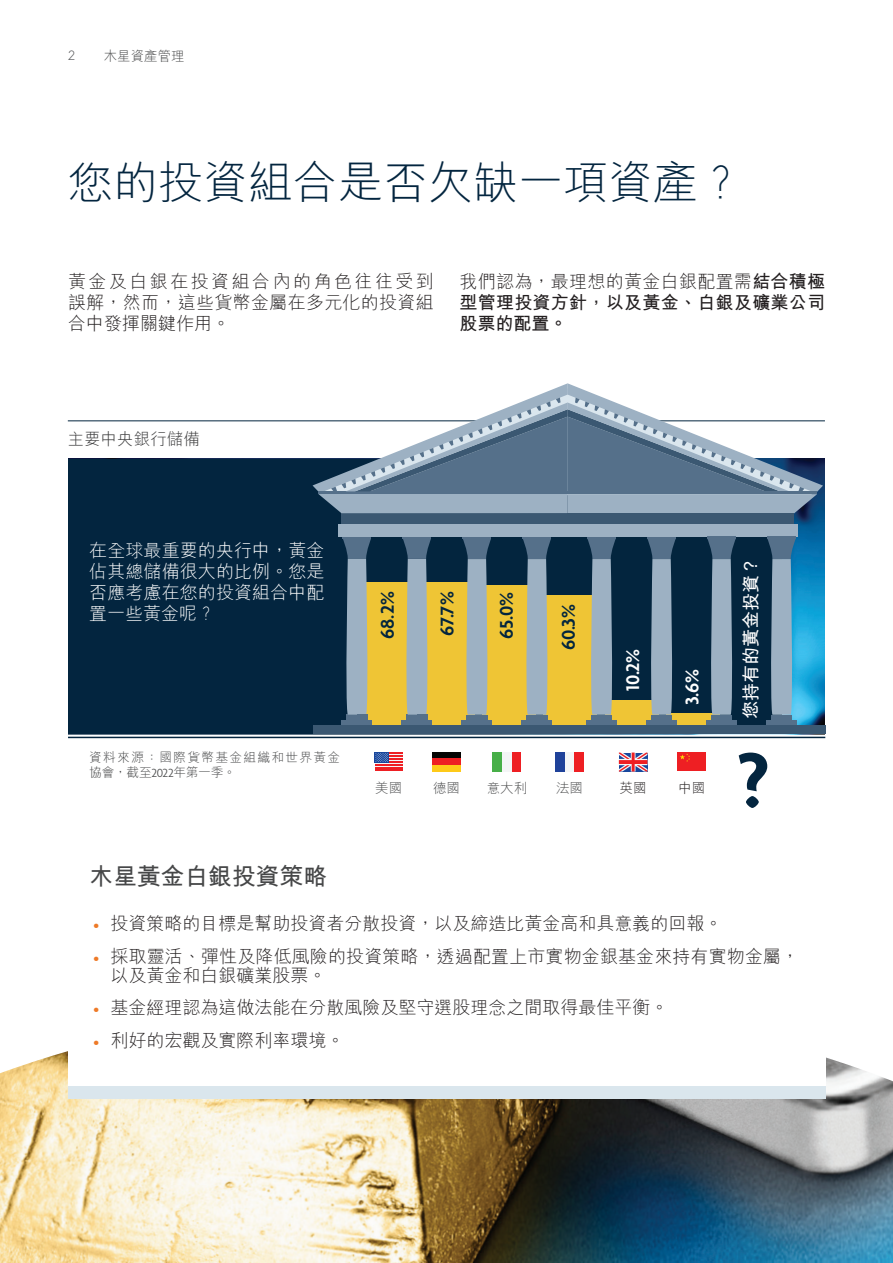
<style>
.page{position:relative;width:893px;height:1263px;background:#fff}
.page>*{position:absolute;margin:0;border:0;box-sizing:border-box;transform-origin:0 0}
.t1{font:300 45px "M Hei HK";color:#03253f}
.t2{font:700 24px "M Hei HK";letter-spacing:-.01em;color:#464748}
.t3{font:600 19.8px "Agenda";letter-spacing:-.02em;color:#03253e}
.t4{font:600 19.8px "Agenda";color:#fff}
.t5{font:300 18px/21px "M Hei HK";color:#231f20;text-align:justify}
.t6{font:700 18px/21px "M Hei HK";letter-spacing:.015em;color:#231f20;text-align:justify}
.t7{font:300 18px/21px "M Hei HK";letter-spacing:.005em;color:#fff;text-align:justify}
.t8{font:700 18px "M Hei HK";color:#fff}
.t9{font:300 16.5px "M Hei HK";color:#383839}
.t10{font:300 13.5px "M Hei HK";color:#464748}
.t11{font:300 13.5px "M Hei HK";color:#231f20}
.t12{font:300 13.5px "Hurme Geometric Sans 3";color:#57585a}
.t13{font:300 12.75px/15.3px "M Hei HK";letter-spacing:.1em;color:#464748}
.s1{font-weight:300}
.s2{font-family:"Agenda"}
.s3{font-family:"Agenda";font-weight:500;font-size:15px;color:#ee7a28}
</style>
<div class="page">
<img style="left:0;top:1051px;width:893px;height:212px">
<div style="left:68px;top:836px;width:757px;height:261px;background:#fff"></div>
<div style="left:68px;top:1086px;width:757px;height:13px;background:#dae6ed"></div>
<hr style="left:68px;top:421px;width:757px;height:1px;background:#03253f">
<img style="left:68px;top:458px;width:757px;height:267px">
<div style="left:68px;top:459px;width:648px;height:275px;background:#03253f"></div>
<div style="left:357px;top:536px;width:425px;height:189px;background:#03253e"></div>
<div style="left:359px;top:583px;width:54px;height:142px;background:#efc535"></div>
<div style="left:421px;top:583px;width:54px;height:142px;background:#efc535"></div>
<div style="left:482px;top:585px;width:54px;height:140px;background:#efc535"></div>
<div style="left:543px;top:595px;width:54px;height:130px;background:#efc535"></div>
<div style="left:605px;top:700px;width:54px;height:25px;background:#efc535"></div>
<div style="left:666px;top:713px;width:54px;height:12px;background:#efc535"></div>
<div style="left:342px;top:513px;width:226px;height:11px;background:#3b5872"></div>
<hr style="left:523px;top:536px;width:28px;height:3px;background:#55708a">
<div style="left:526px;top:715px;width:11px;height:5px;background:#55708a"></div>
<div style="left:522px;top:720px;width:15px;height:5px;background:#55708a"></div>
<div style="left:537px;top:715px;width:10px;height:5px;background:#55708a"></div>
<div style="left:537px;top:720px;width:15px;height:5px;background:#55708a"></div>
<hr style="left:463px;top:536px;width:28px;height:3px;background:#55708a">
<div style="left:466px;top:715px;width:11px;height:5px;background:#55708a"></div>
<div style="left:462px;top:720px;width:15px;height:5px;background:#55708a"></div>
<div style="left:477px;top:715px;width:10px;height:5px;background:#55708a"></div>
<div style="left:477px;top:720px;width:15px;height:5px;background:#55708a"></div>
<hr style="left:403px;top:536px;width:28px;height:2px;background:#55708a">
<div style="left:406px;top:715px;width:11px;height:5px;background:#55708a"></div>
<div style="left:402px;top:720px;width:15px;height:5px;background:#55708a"></div>
<div style="left:417px;top:715px;width:10px;height:5px;background:#55708a"></div>
<div style="left:417px;top:720px;width:15px;height:5px;background:#55708a"></div>
<hr style="left:343px;top:536px;width:28px;height:2px;background:#55708a">
<div style="left:346px;top:715px;width:11px;height:5px;background:#55708a"></div>
<div style="left:342px;top:720px;width:15px;height:5px;background:#55708a"></div>
<svg style="left:343px;top:538px;width:28px;height:177px"></svg>
<div style="left:357px;top:715px;width:10px;height:5px;background:#55708a"></div>
<div style="left:357px;top:720px;width:15px;height:5px;background:#55708a"></div>
<div style="left:771px;top:715px;width:11px;height:5px;background:#55708a"></div>
<div style="left:766px;top:720px;width:16px;height:5px;background:#55708a"></div>
<div style="left:782px;top:715px;width:10px;height:5px;background:#55708a"></div>
<div style="left:782px;top:720px;width:15px;height:5px;background:#55708a"></div>
<div style="left:711px;top:715px;width:11px;height:5px;background:#55708a"></div>
<div style="left:706px;top:720px;width:16px;height:5px;background:#55708a"></div>
<div style="left:722px;top:715px;width:10px;height:5px;background:#55708a"></div>
<div style="left:722px;top:720px;width:15px;height:5px;background:#55708a"></div>
<hr style="left:647px;top:536px;width:29px;height:3px;background:#55708a">
<div style="left:651px;top:715px;width:11px;height:5px;background:#55708a"></div>
<div style="left:646px;top:720px;width:16px;height:5px;background:#55708a"></div>
<div style="left:662px;top:715px;width:10px;height:5px;background:#55708a"></div>
<div style="left:662px;top:720px;width:15px;height:5px;background:#55708a"></div>
<hr style="left:587px;top:536px;width:29px;height:3px;background:#55708a">
<div style="left:591px;top:715px;width:11px;height:5px;background:#55708a"></div>
<div style="left:586px;top:720px;width:16px;height:5px;background:#55708a"></div>
<svg style="left:523px;top:539px;width:28px;height:176px"></svg>
<svg style="left:463px;top:539px;width:28px;height:176px"></svg>
<svg style="left:403px;top:538px;width:28px;height:177px"></svg>
<svg style="left:767px;top:539px;width:29px;height:176px;background:#6b93ac"></svg>
<svg style="left:707px;top:539px;width:29px;height:176px"></svg>
<svg style="left:647px;top:539px;width:29px;height:176px"></svg>
<svg style="left:587px;top:539px;width:29px;height:176px"></svg>
<div style="left:602px;top:715px;width:10px;height:5px;background:#55708a"></div>
<div style="left:602px;top:720px;width:15px;height:5px;background:#55708a"></div>
<div style="left:568px;top:513px;width:226px;height:11px;background:#3b5872"></div>
<div style="left:338px;top:524px;width:230px;height:12px;background:#9db1c3"></div>
<div style="left:568px;top:524px;width:230px;height:12px;background:#9db1c3"></div>
<svg style="left:313px;top:383px;width:510px;height:130px"></svg>
<hr style="left:707px;top:536px;width:29px;height:3px;background:#55708a">
<hr style="left:767px;top:536px;width:29px;height:3px;background:#55708a">
<div style="left:313px;top:725px;width:512px;height:9px;background:#3b5872"></div>
<div style="left:678px;top:752px;width:28px;height:19px;background:#ee1f23"></div>
<svg style="left:680px;top:753px;width:10px;height:9px"></svg>
<hr style="left:375px;top:752px;width:28px;height:2px;background:#ee1f23">
<div style="left:375px;top:752px;width:14px;height:10px;background:#18479d"></div>
<svg style="left:375px;top:753px;width:28px;height:18px"></svg>
<div style="left:432px;top:752px;width:29px;height:7px;background:#040503"></div>
<div style="left:432px;top:759px;width:29px;height:6px;background:#ee1f23"></div>
<div style="left:432px;top:765px;width:29px;height:6px;background:#feca19"></div>
<div style="left:512px;top:752px;width:9px;height:20px;background:#ee1f23"></div>
<div style="left:502px;top:752px;width:10px;height:20px;background:#f4f5f6"></div>
<div style="left:493px;top:752px;width:9px;height:20px;background:#47af48"></div>
<div style="left:574px;top:752px;width:9px;height:20px;background:#ee1f23"></div>
<div style="left:564px;top:752px;width:10px;height:20px;background:#f4f5f6"></div>
<div style="left:555px;top:752px;width:9px;height:20px;background:#1f429a"></div>
<svg style="left:619px;top:752px;width:28px;height:19px"></svg>
<hr style="left:68px;top:737px;width:757px;height:1px;background:#03253f">
<svg style="left:739px;top:752px;width:28px;height:56px"></svg>
<p class="t12" style="left:68px;top:47px;width:9px">2</p>
<p class="t10" style="left:104px;top:46px;width:82px">木星資產管理</p>
<h1 class="t1" style="left:68px;top:150px;width:677px">您的投資組合是否欠缺一項資產？</h1>
<p class="t5" style="left:68px;top:270px;width:367px">黃金及白銀在投資組合內的角色往往受到誤解，然而，這些貨幣金屬在多元化的投資組合中發揮關鍵作用。</p>
<p class="t6" style="left:459px;top:269px;width:367px"><span class="s1">我們認為，最理想的黃金白銀配置需</span>結合積極型管理投資方針，以及黃金、白銀及礦業公司股票的配置。</p>
<p class="t9" style="left:68px;top:428px;width:133px">主要中央銀行儲備</p>
<p class="t7" style="left:89px;top:539px;width:237px">在全球最重要的央行中，黃金佔其總儲備很大的比例。您是否應考慮在您的投資組合中配置一些黃金呢？</p>
<p class="t3" style="left:377px;top:639px;width:49px;rotate:-90deg">68.2%</p>
<p class="t3" style="left:436px;top:636px;width:46px;rotate:-90deg">67.7%</p>
<p class="t3" style="left:496px;top:639px;width:48px;rotate:-90deg">65.0%</p>
<p class="t3" style="left:558px;top:650px;width:47px;rotate:-90deg">60.3%</p>
<p class="t13" style="left:89px;top:749px;width:252px">資料來源：國際貨幣基金組織和世界黃金協會，截至<span class="s2">2022</span>年第一季。</p>
<h2 class="t2" style="left:89px;top:858px;width:239px">木星黃金白銀投資策略</h2>
<p class="t10" style="left:375px;top:778px;width:29px">美國</p>
<p class="t10" style="left:433px;top:778px;width:28px">德國</p>
<p class="t10" style="left:487px;top:778px;width:42px">意大利</p>
<p class="t10" style="left:556px;top:778px;width:28px">法國</p>
<p class="t4" style="left:622px;top:691px;width:43px;rotate:-90deg">10.2%</p>
<p class="t4" style="left:681px;top:705px;width:37px;rotate:-90deg">3.6%</p>
<p class="t11" style="left:620px;top:778px;width:28px">英國</p>
<p class="t11" style="left:678px;top:778px;width:28px">中國</p>
<p class="t8" style="left:738px;top:719px;width:163px;rotate:-90deg">您持有的黃金投資？</p>
<p class="t5" style="left:94px;top:913px;width:631px"><span class="s3">•</span> 投資策略的目標是幫助投資者分散投資，以及締造比黃金高和具意義的回報。</p>
<p class="t5" style="left:111px;top:946px;width:690px;line-height:19.5px;text-indent:-17px"><span class="s3">•</span> 採取靈活、彈性及降低風險的投資策略，透過配置上市實物金銀基金來持有實物金屬，以及黃金和白銀礦業股票。</p>
<p class="t5" style="left:94px;top:997px;width:577px"><span class="s3">•</span> 基金經理認為這做法能在分散風險及堅守選股理念之間取得最佳平衡。</p>
<p class="t5" style="left:94px;top:1029px;width:253px"><span class="s3">•</span> 利好的宏觀及實際利率環境。</p>
</div>
